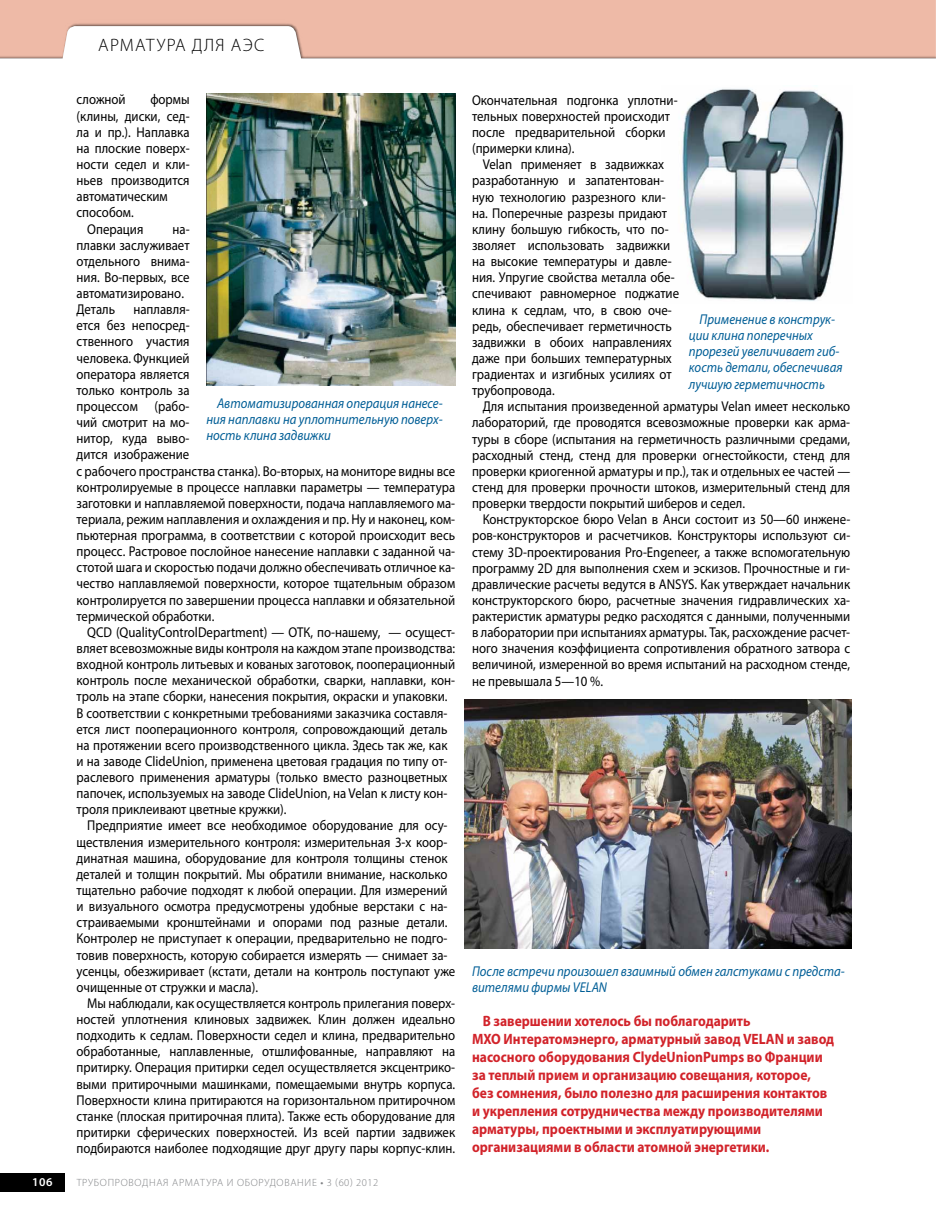
<style>
.page{position:relative;width:936px;height:1212px;background:#fff}
.page>*{position:absolute;margin:0;border:0;box-sizing:border-box;transform-origin:0 0}
.t1{font:300 18px "Myriad Pro";letter-spacing:.07em;color:#000}
.t2{font:700 15px/18px "Myriad Pro";color:#d2232a;text-align:center;scale:.9 1}
.t3{font:14.25px/16.2px "Myriad Pro";color:#000;scale:.9 1}
.t4{font:italic 14.25px/16.2px "Myriad Pro";color:#005e96;scale:.9 1}
.t5{font:600 12px "Myriad Pro";color:#fff}
.t6{font:300 10.5px "Myriad Pro";letter-spacing:.07em;color:#808285}
.s1{font-weight:400}
</style>
<div class="page">
<img style="left:681px;top:89px;width:163px;height:212px">
<img style="left:207px;top:94px;width:248px;height:291px">
<div style="left:0;top:1173px;width:65px;height:19px;background:#000"></div>
<img style="left:464px;top:700px;width:386px;height:248px">
<div style="left:0;top:0;width:935px;height:60px;background:#000;opacity:.59"></div>
<p class="t1" style="left:98px;top:35px;width:168px">АРМАТУРА ДЛЯ АЭС</p>
<p class="t3" style="left:77px;top:91px;width:56px">сложной</p>
<p class="t3" style="left:150px;top:91px;width:45px">формы</p>
<p class="t3" style="left:77px;top:107px;width:127px">(клины, диски, сед-</p>
<p class="t3" style="left:77px;top:124px;width:127px">ла и пр.). Наплавка</p>
<p class="t3" style="left:77px;top:140px;width:127px">на плоские поверх-</p>
<p class="t3" style="left:77px;top:156px;width:127px">ности седел и кли-</p>
<p class="t3" style="left:77px;top:172px;width:127px">ньев производится</p>
<p class="t3" style="left:77px;top:188px;width:103px">автоматическим</p>
<p class="t3" style="left:77px;top:204px;width:65px">способом.</p>
<p class="t3" style="left:87px;top:220px;width:64px">Операция</p>
<p class="t3" style="left:77px;top:220px;width:127px;text-indent:96px">на&shy;плавки заслуживает отдельного внима&shy;ния. Во-первых, все автоматизировано.<br>Деталь</p>
<p class="t3" style="left:77px;top:301px;width:422px;text-indent:57px">наплавля-<br>ется без непосред-<br>ственного участия<br>человека. Функцией<br>оператора является<br>только контроль за<br>процессом (рабо-<br>чий смотрит на мо-<br>нитор, куда выво-<br>дится изображение<br>с рабочего пространства станка). Во-вторых, на мониторе видны все контролируемые в процессе наплавки параметры — температура заготовки и наплавляемой поверхности, подача наплавляемого ма&shy;териала, режим наплавления и охлаждения и пр. Ну и наконец, ком&shy;пьютерная программа, в соответствии с которой происходит весь процесс. Растровое послойное нанесение наплавки с заданной ча&shy;стотой шага и скоростью подачи должно обеспечивать отличное ка&shy;чество наплавляемой поверхности, которое тщательным образом контролируется по завершении процесса наплавки и обязательной термической обработки.</p>
<p class="t3" style="left:77px;top:624px;width:422px;text-indent:11px">QCD (QualityControlDepartment) — ОТК, по-нашему, — осущест&shy;вляет всевозможные виды контроля на каждом этапе производства: входной контроль литьевых и кованых заготовок, пооперационный контроль после механической обработки, сварки, наплавки, кон&shy;троль на этапе сборки, нанесения покрытия, окраски и упаковки.<br>В соответствии с конкретными требованиями заказчика составля&shy;ется лист пооперационного контроля, сопровождающий деталь на протяжении всего производственного цикла. Здесь так же, как и на заводе ClideUnion, применена цветовая градация по типу от&shy;раслевого применения арматуры (только вместо разноцветных папочек, используемых на заводе ClideUnion, на Velan к листу кон&shy;троля приклеивают цветные кружки).</p>
<p class="t3" style="left:77px;top:817px;width:422px;text-indent:11px">Предприятие имеет все необходимое оборудование для осу&shy;ществления измерительного контроля: измерительная 3-х коор&shy;динатная машина, оборудование для контроля толщины стенок деталей и толщин покрытий. Мы обратили внимание, насколько тщательно рабочие подходят к любой операции. Для измерений и визуального осмотра предусмотрены удобные верстаки с на&shy;страиваемыми кронштейнами и опорами под разные детали.<br>Контролер не приступает к операции, предварительно не подго&shy;товив поверхность, которую собирается измерять — снимает за&shy;усенцы, обезжиривает (кстати, детали на контроль поступают уже очищенные от стружки и масла).</p>
<p class="t3" style="left:77px;top:995px;width:422px;text-align:justify;text-indent:11px">Мы наблюдали, как осуществляется контроль прилегания поверх&shy;ностей уплотнения клиновых задвижек. Клин должен идеально подходить к седлам. Поверхности седел и клина, предварительно обработанные, наплавленные, отшлифованные, направляют на притирку. Операция притирки седел осуществляется эксцентрико&shy;выми притирочными машинками, помещаемыми внутрь корпуса.<br>Поверхности клина притираются на горизонтальном притирочном станке (плоская притирочная плита). Также есть оборудование для притирки сферических поверхностей. Из всей партии задвижек подбираются наиболее подходящие друг другу пары корпус-клин.</p>
<p class="t4" style="left:206px;top:395px;width:264px;text-align:justify;text-indent:11px">Автоматизированная операция нанесе&shy;ния наплавки на уплотнительную поверх&shy;ность клина задвижки</p>
<p class="t5" style="left:32px;top:1175px;width:22px">106</p>
<p class="t6" style="left:77px;top:1176px;width:303px">ТРУБОПРОВОДНАЯ АРМАТУРА И ОБОРУДОВАНИЕ <span class="s1">•</span> 3 (60) 2012</p>
<p class="t3" style="left:472px;top:92px;width:230px">Окончательная подгонка уплотни&shy;тельных поверхностей происходит после предварительной сборки (примерки клина).</p>
<p class="t3" style="left:472px;top:156px;width:231px;text-indent:11px">Velan применяет в задвижках разработанную и запатентован&shy;ную технологию разрезного кли&shy;на. Поперечные разрезы придают клину большую гибкость, что по&shy;зволяет использовать задвижки на высокие температуры и давле&shy;ния. Упругие свойства металла обе&shy;спечивают равномерное поджатие клина к седлам, что, в свою оче&shy;редь, обеспечивает герметичность задвижки в обоих направлениях даже при больших температурных градиентах и изгибных усилиях от трубопровода.</p>
<p class="t3" style="left:472px;top:398px;width:422px;text-align:justify;text-indent:11px">Для испытания произведенной арматуры Velan имеет несколько лабораторий, где проводятся всевозможные проверки как арма&shy;туры в сборе (испытания на герметичность различными средами, расходный стенд, стенд для проверки огнестойкости, стенд для проверки криогенной арматуры и пр.), так и отдельных ее частей — стенд для проверки прочности штоков, измерительный стенд для проверки твердости покрытий шиберов и седел.</p>
<p class="t3" style="left:472px;top:511px;width:422px;text-align:justify;text-indent:11px">Конструкторское бюро Velan в Анси состоит из 50—60 инжене&shy;ров-конструкторов и расчетчиков. Конструкторы используют си&shy;стему 3D-проектирования Pro-Engeneer, а также вспомогательную программу 2D для выполнения схем и эскизов. Прочностные и ги&shy;дравлические расчеты ведутся в ANSYS. Как утверждает начальник конструкторского бюро, расчетные значения гидравлических ха&shy;рактеристик арматуры редко расходятся с данными, полученными в лаборатории при испытаниях арматуры. Так, расхождение расчет&shy;ного значения коэффициента сопротивления обратного затвора с величиной, измеренной во время испытаний на расходном стенде, не превышала 5—10 %.</p>
<p class="t4" style="left:688px;top:311px;width:172px;text-indent:11px">Применение в конструк&shy;ции клина поперечных прорезей увеличивает гиб&shy;кость детали, обеспечивая лучшую герметичность</p>
<p class="t4" style="left:472px;top:963px;width:415px">После встречи произошел взаимный обмен галстуками с предста&shy;вителями фирмы VELAN</p>
<p class="t2" style="left:472px;top:1011px;width:320px">В завершении хотелось бы поблагодарить<br>МХО Интератомэнерго, арматурный завод VELAN</p>
<p class="t2" style="left:472px;top:1029px;width:404px;text-align:left;text-indent:314px">и завод насосного оборудования ClydeUnionPumps во Франции за теплый прием и организацию совещания, которое, без сомнения, было полезно для расширения контактов и укрепления сотрудничества между производителями арматуры, проектными и эксплуатирующими организациями в области атомной энергетики.</p>
</div>
